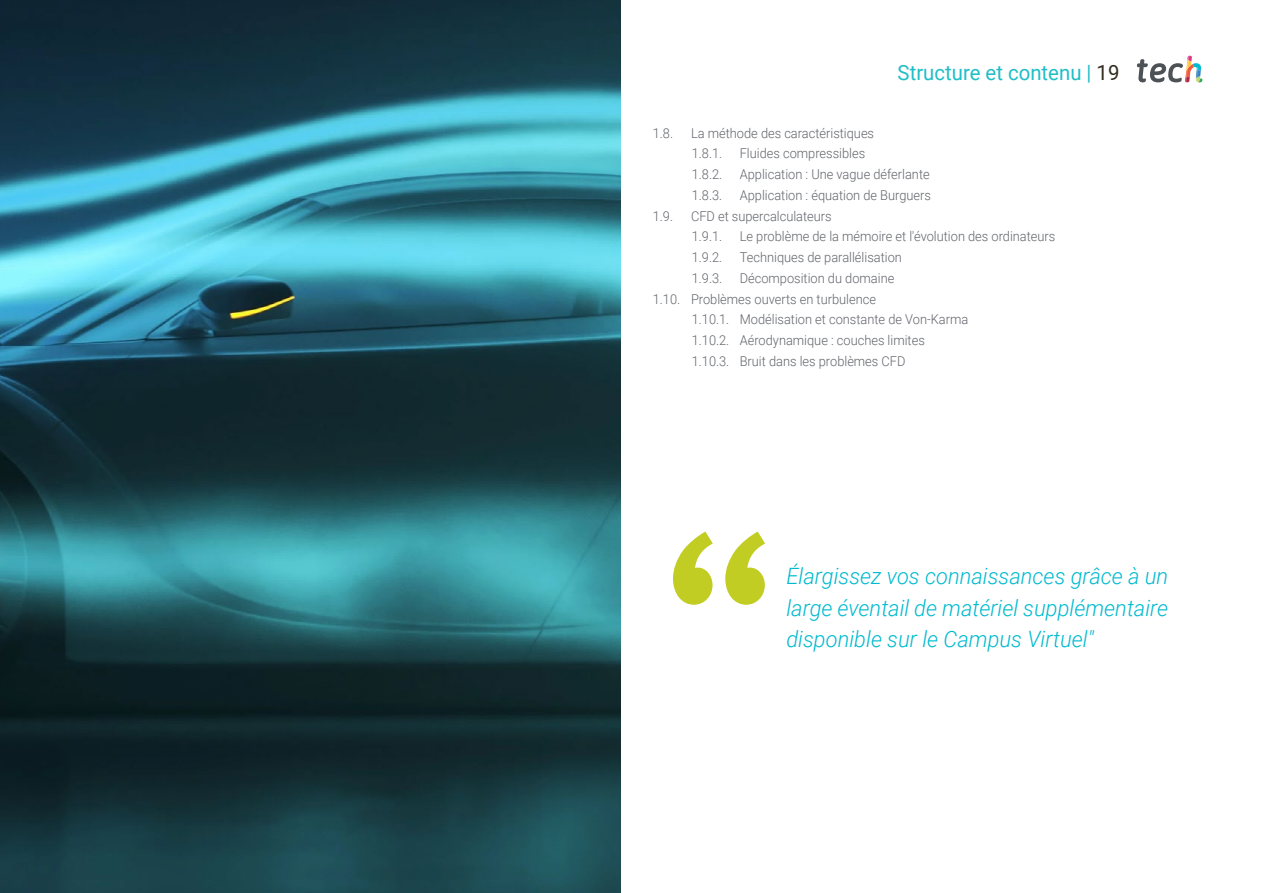
<style>
.page{position:relative;width:1263px;height:893px;background:#fff}
.page>*{position:absolute;margin:0;border:0;box-sizing:border-box;transform-origin:0 0}
.t1{font:italic 300 22.5px/31.5px "Roboto";color:#00bacf;text-align:justify}
.t2{font:21px "Roboto";color:#20bec6}
.t3{font:300 13.5px/20.7px "Roboto";color:#61646a;scale:.95 1}
.s1{color:#312e20}
</style>
<div class="page">
<svg style="left:1137px;top:56px;width:65px;height:27px"></svg>
<svg style="left:673px;top:531px;width:92px;height:74px"></svg>
<img style="left:0;top:0;width:621px;height:893px">
<p class="t3" style="left:653px;top:122px;width:23px">1.8.</p>
<p class="t3" style="left:691px;top:122px;width:194px">La méthode des caractéristiques<br>1.8.1.</p>
<p class="t3" style="left:740px;top:143px;width:134px">Fluides compressibles</p>
<h2 class="t2" style="left:898px;top:57px;width:223px">Structure et contenu | <span class="s1">19</span></h2>
<p class="t3" style="left:692px;top:164px;width:34px">1.8.2.</p>
<p class="t3" style="left:740px;top:164px;width:201px">Application : Une vague déferlante</p>
<p class="t3" style="left:692px;top:184px;width:34px">1.8.3.</p>
<p class="t3" style="left:740px;top:184px;width:203px">Application : équation de Burguers</p>
<p class="t3" style="left:653px;top:205px;width:23px">1.9.</p>
<p class="t3" style="left:691px;top:205px;width:150px">CFD et supercalculateurs<br>1.9.1.</p>
<p class="t3" style="left:740px;top:226px;width:334px">Le problème de la mémoire et l'évolution des ordinateurs</p>
<p class="t3" style="left:692px;top:247px;width:34px">1.9.2.</p>
<p class="t3" style="left:740px;top:247px;width:172px">Techniques de parallélisation</p>
<p class="t3" style="left:692px;top:267px;width:34px">1.9.3.</p>
<p class="t3" style="left:653px;top:267px;width:256px;text-indent:87px">Décomposition du domaine<br>1.10. Problèmes ouverts en turbulence</p>
<p class="t3" style="left:692px;top:309px;width:293px">1.10.1. Modélisation et constante de Von-Karma<br>1.10.2. Aérodynamique : couches limites<br>1.10.3. Bruit dans les problèmes CFD</p>
<h1 class="t1" style="left:786px;top:560px;width:383px">Élargissez vos connaissances grâce à un large éventail de matériel supplémentaire disponible sur le Campus Virtuel"</h1>
</div>
